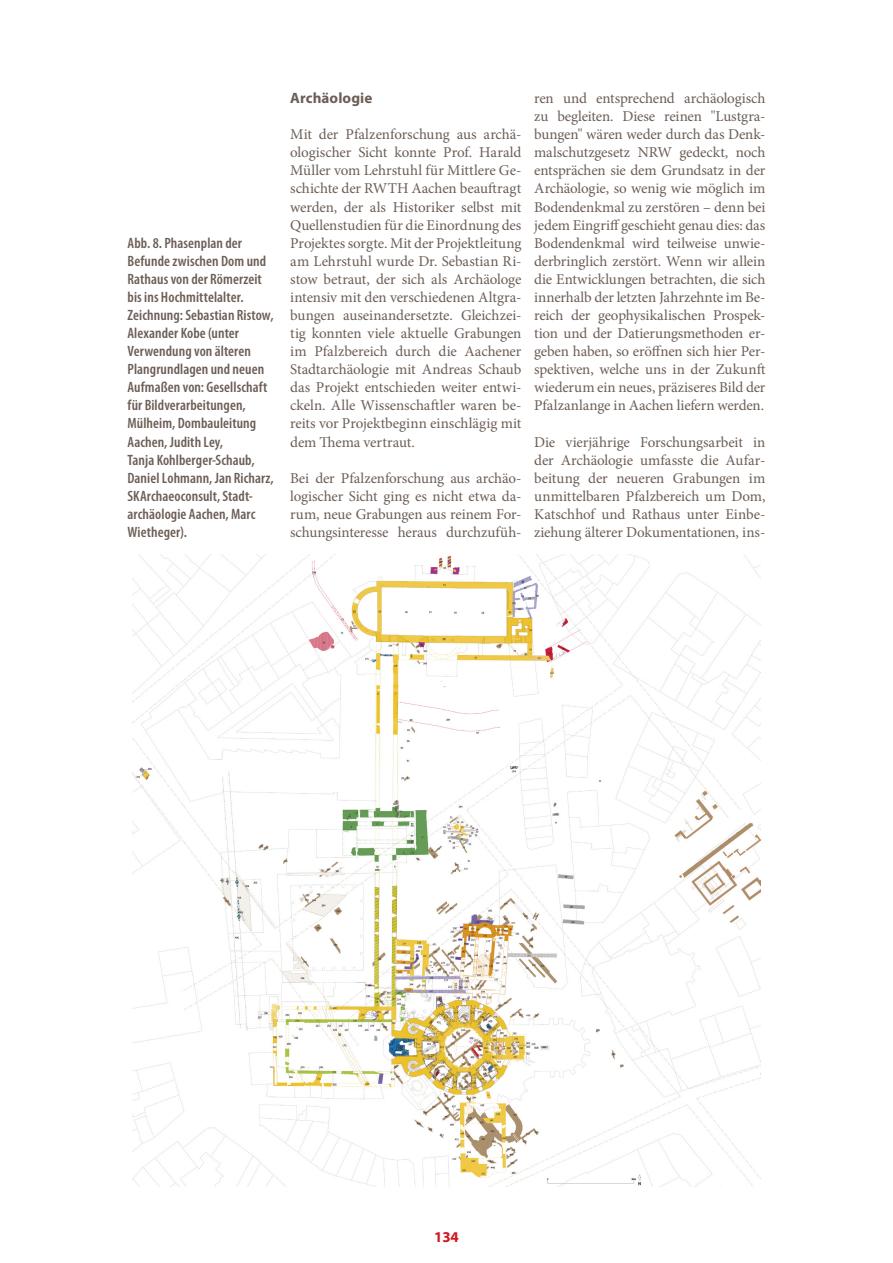
<style>
.page{position:relative;width:893px;height:1263px;background:#fff}
.page>*{position:absolute;margin:0;border:0;box-sizing:border-box;transform-origin:0 0}
.Text{font:15px/18px "Minion Pro";letter-spacing:-.01em;color:#6c5e56;text-align:justify}
.Bildunterschrift{font:600 condensed 15px/18px "Myriad Pro";letter-spacing:.005em;color:#6c5e56}
.Überschrift_im_Text{font:700 15px "Myriad Pro";letter-spacing:.005em;color:#6c5e56}
.t1{font:700 15px "Myriad Pro";color:#d1161e}
</style>
<div class="page">
<img style="left:132px;top:555px;width:629px;height:631px">
<p class="Bildunterschrift" style="left:128px;top:234px;width:148px">Abb. 8. Phasenplan der<br>Befunde zwischen Dom und<br>Rathaus von der Römerzeit bis ins Hochmittelalter.<br>Zeichnung: Sebastian Ristow,<br>Alexander Kobe (unter<br>Verwendung von älteren<br>Plangrundlagen und neuen<br>Aufmaßen von: Gesellschaft für Bildverarbeitungen,<br>Mülheim, Dombauleitung<br>Aachen, Judith Ley,<br>Tanja Kohlberger-Schaub,<br>Daniel Lohmann, Jan Richarz,<br>SKArchaeoconsult, Stadt&shy;archäologie Aachen, Marc<br>Wietheger).</p>
<p class="Überschrift_im_Text" style="left:290px;top:88px;width:84px">Archäologie</p>
<p class="Text" style="left:290px;top:126px;width:233px">Mit der Pfalzenforschung aus archä&shy;ologischer Sicht konnte Prof. Harald Müller vom Lehrstuhl für Mittlere Ge&shy;schichte der RWTH Aachen beauftragt werden, der als Historiker selbst mit Quellenstudien für die Einordnung des Projektes sorgte. Mit der Projektleitung am Lehrstuhl wurde Dr. Sebastian Ri&shy;stow betraut, der sich als Archäologe intensiv mit den verschiedenen Altgra&shy;bungen auseinandersetzte. Gleichzei&shy;tig konnten viele aktuelle Grabungen im Pfalzbereich durch die Aachener Stadtarchäologie mit Andreas Schaub das Projekt entschieden weiter entwi&shy;ckeln. Alle Wissenschaftler waren be&shy;reits vor Projektbeginn einschlägig mit dem Thema vertraut.</p>
<p class="Text" style="left:290px;top:469px;width:233px">Bei der Pfalzenforschung aus archäo&shy;logischer Sicht ging es nicht etwa da&shy;rum, neue Grabungen aus reinem For&shy;schungsinteresse heraus durchzufüh-</p>
<p class="Text" style="left:534px;top:89px;width:233px">ren und entsprechend archäologisch zu begleiten. Diese reinen "Lustgra&shy;bungen" wären weder durch das Denk&shy;malschutzgesetz NRW gedeckt, noch entsprächen sie dem Grundsatz in der Archäologie, so wenig wie möglich im Bodendenkmal zu zerstören – denn bei jedem Eingriff geschieht genau dies: das Bodendenkmal wird teilweise unwie&shy;derbringlich zerstört. Wenn wir allein die Entwicklungen betrachten, die sich innerhalb der letzten Jahrzehnte im Be&shy;reich der geophysikalischen Prospek&shy;tion und der Datierungsmethoden er&shy;geben haben, so eröffnen sich hier Per&shy;spektiven, welche uns in der Zukunft wiederum ein neues, präziseres Bild der Pfalzanlange in Aachen liefern werden.</p>
<p class="Text" style="left:534px;top:433px;width:233px">Die vierjährige Forschungsarbeit in der Archäologie umfasste die Aufar&shy;beitung der neueren Grabungen im unmittelbaren Pfalzbereich um Dom, Katschhof und Rathaus unter Einbe&shy;ziehung älterer Dokumentationen, ins-</p>
<p class="t1" style="left:434px;top:1227px;width:26px">134</p>
</div>
